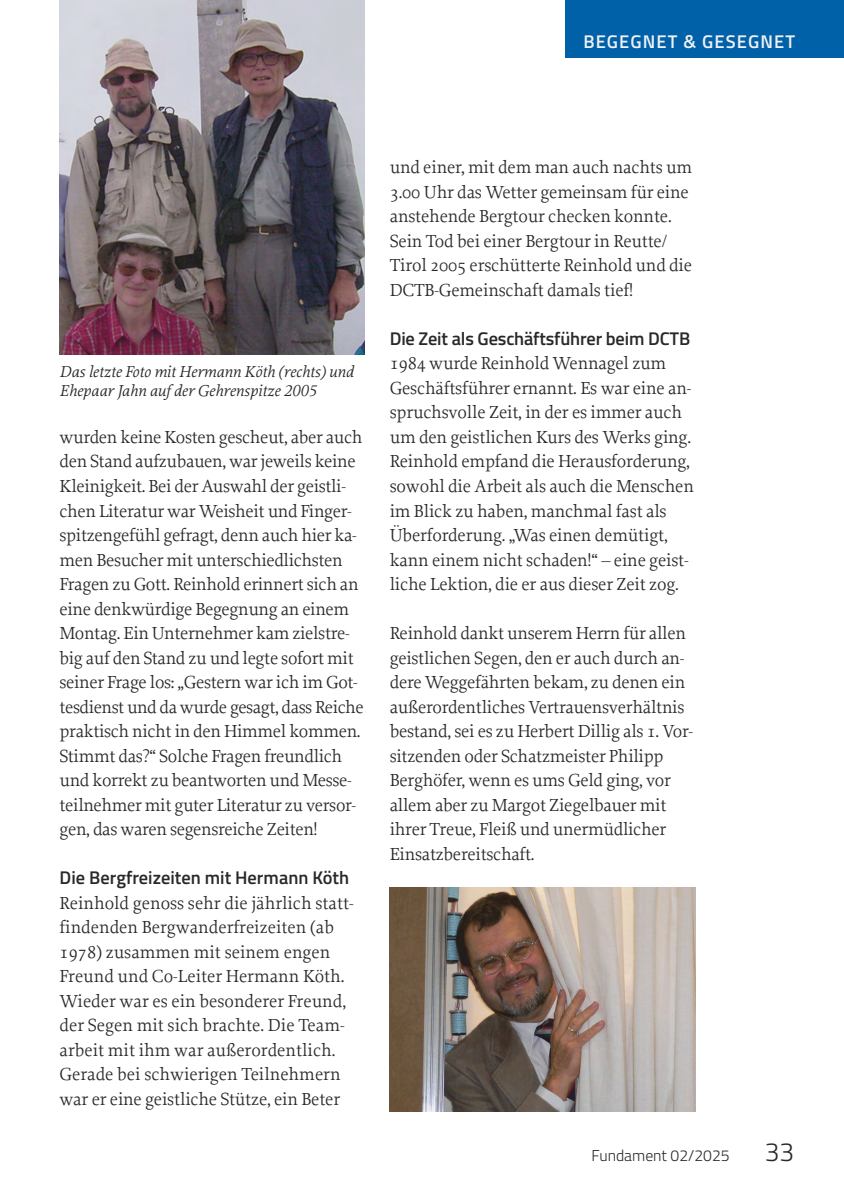
<style>
.page{position:relative;width:844px;height:1191px;background:#fff}
.page>*{position:absolute;margin:0;border:0;box-sizing:border-box;transform-origin:0 0}
.t1{font:300 26.25px "Titillium";color:#282828}
.Fließtext_2_Spalten{font:18.38px/24.5px "Proforma";letter-spacing:-.015em;color:#282828}
.Ü4_2_Spalten{font:600 18.38px "Titillium";letter-spacing:-.01em;color:#282828}
.Nav_Rubrik_lb{font:600 18.38px "Titillium";letter-spacing:.06em;color:#eff1f5}
.Bildlegende{font:italic 16.62px/19.2px "Proforma";color:#282828}
.t2{font:300 15.75px "Titillium";color:#282828}
</style>
<div class="page">
<img style="left:60px;top:0;width:305px;height:354px">
<img style="left:389px;top:887px;width:305px;height:224px">
<div style="left:566px;top:0;width:277px;height:58px;background:#0061a9"></div>
<p class="Nav_Rubrik_lb" style="left:583px;top:27px;width:213px">BEGEGNET &amp; GESEGNET</p>
<p class="Bildlegende" style="left:60px;top:361px;width:295px">Das letzte Foto mit Hermann Köth (rechts) und<br>Ehepaar Jahn auf der Gehrenspitze 2005</p>
<p class="Fließtext_2_Spalten" style="left:60px;top:424px;width:304px">wurden keine Kosten gescheut, aber auch den Stand aufzubauen, war jeweils keine Kleinigkeit. Bei der Auswahl der geistli&shy;chen Literatur war Weisheit und Finger&shy;spitzengefühl gefragt, denn auch hier ka-</p>
<p class="Fließtext_2_Spalten" style="left:60px;top:547px;width:300px">men Besucher mit unterschiedlichsten Fragen zu Gott. Reinhold erinnert sich an eine denkwürdige Begegnung an einem Montag. Ein Unternehmer kam zielstre-</p>
<p class="Fließtext_2_Spalten" style="left:60px;top:645px;width:295px">big auf den Stand zu und legte sofort mit</p>
<p class="Fließtext_2_Spalten" style="left:60px;top:669px;width:300px">seiner Frage los: „Gestern war ich im Got-</p>
<p class="Fließtext_2_Spalten" style="left:60px;top:694px;width:305px">tesdienst und da wurde gesagt, dass Reiche</p>
<p class="Fließtext_2_Spalten" style="left:60px;top:718px;width:302px">praktisch nicht in den Himmel kommen.<br>Stimmt das?“ Solche Fragen freundlich und korrekt zu beantworten und Messe&shy;teilnehmer mit guter Literatur zu versor&shy;gen, das waren segensreiche Zeiten!</p>
<p class="Ü4_2_Spalten" style="left:60px;top:864px;width:291px">Die Bergfreizeiten mit Hermann Köth</p>
<p class="Fließtext_2_Spalten" style="left:60px;top:890px;width:296px">Reinhold genoss sehr die jährlich statt&shy;findenden Bergwanderfreizeiten (ab 1978) zusammen mit seinem engen Freund und Co-Leiter Hermann Köth.<br>Wieder war es ein besonderer Freund, der Segen mit sich brachte. Die Team-</p>
<p class="Fließtext_2_Spalten" style="left:60px;top:1037px;width:282px">arbeit mit ihm war außerordentlich.<br>Gerade bei schwierigen Teilnehmern war er eine geistliche Stütze, ein Beter</p>
<p class="Fließtext_2_Spalten" style="left:389px;top:155px;width:304px">und einer, mit dem man auch nachts um 3.00 Uhr das Wetter gemeinsam für eine anstehende Bergtour checken konnte.<br>Sein Tod bei einer Bergtour in Reutte/ Tirol 2005 erschütterte Reinhold und die DCTB-Gemeinschaft damals tief!</p>
<p class="Ü4_2_Spalten" style="left:389px;top:325px;width:302px">Die Zeit als Geschäftsführer beim DCTB</p>
<p class="Fließtext_2_Spalten" style="left:389px;top:351px;width:305px">1984 wurde Reinhold Wennagel zum Geschäftsführer ernannt. Es war eine an&shy;spruchsvolle Zeit, in der es immer auch um den geistlichen Kurs des Werks ging.<br>Reinhold empfand die Herausforderung, sowohl die Arbeit als auch die Menschen im Blick zu haben, manchmal fast als Überforderung. „Was einen demütigt, kann einem nicht schaden!“ – eine geist&shy;liche Lektion, die er aus dieser Zeit zog.</p>
<p class="Fließtext_2_Spalten" style="left:389px;top:620px;width:298px">Reinhold dankt unserem Herrn für allen geistlichen Segen, den er auch durch an-</p>
<p class="Fließtext_2_Spalten" style="left:389px;top:669px;width:297px">dere Weggefährten bekam, zu denen ein außerordentliches Vertrauensverhältnis</p>
<p class="Fließtext_2_Spalten" style="left:389px;top:718px;width:305px">bestand, sei es zu Herbert Dillig als 1. Vor-</p>
<p class="Fließtext_2_Spalten" style="left:389px;top:743px;width:283px">sitzenden oder Schatzmeister Philipp Berghöfer, wenn es ums Geld ging, vor allem aber zu Margot Ziegelbauer mit ihrer Treue, Fleiß und unermüdlicher Einsatzbereitschaft.</p>
<p class="t2" style="left:591px;top:1143px;width:140px">Fundament 02/2025</p>
<h1 class="t1" style="left:764px;top:1132px;width:31px">33</h1>
</div>
